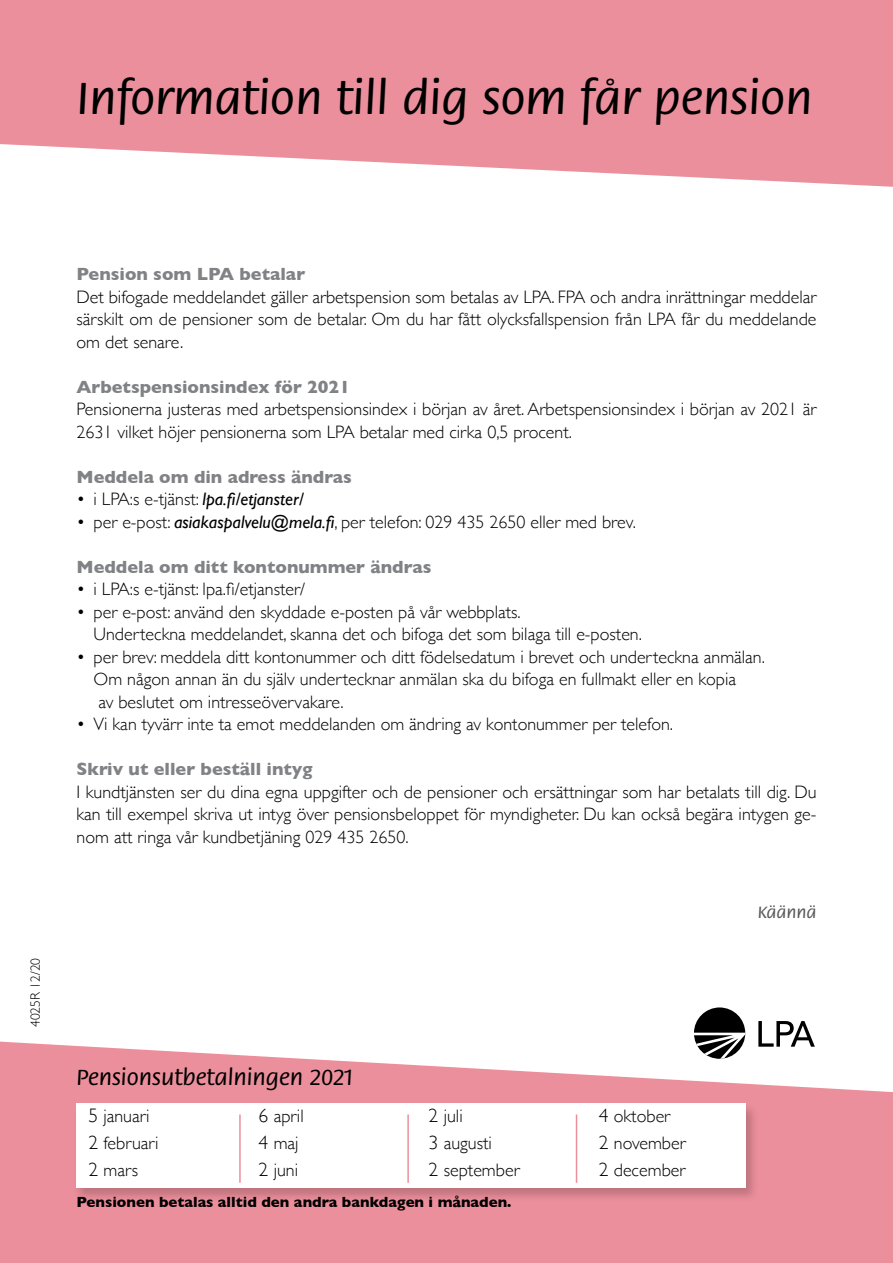
<style>
.page{position:relative;width:893px;height:1263px;background:#fff}
.page>*{position:absolute;margin:0;border:0;box-sizing:border-box;transform-origin:0 0}
.PÄÄOTSIKKO{font:500 49.35px "Flora";color:#000}
.PÄÄOTSIKKO-2{font:500 24px "Flora Std";color:#000}
.LEIPÄ{font:300 18px/22.5px "Gill Sans";color:#000}
.VÄLIOTSIKKO{font:700 18px "Gill Sans";color:#808285}
.LEIPÄ-2{font:italic 18px "Gill Sans";color:#000}
.PÄÄOTSIKKO-3{font:500 18px "Flora Std";color:#58595b}
.LEIPÄ-3{font:700 15px "Gill Sans";color:#000}
.LEIPÄ-4{font:300 13.5px "Gill Sans";color:#000}
.s1{font-weight:300;font-style:normal}
.s2{font-weight:400;font-style:italic}
.s3{font-size:19.5px}
</style>
<div class="page">
<svg style="left:0;top:0;width:893px;height:187px;fill:#ec8f9c"></svg>
<svg style="left:0;top:1041px;width:893px;height:222px;fill:#ec8f9c"></svg>
<div style="left:72px;top:1102px;width:687px;height:101px;background:#000;opacity:.2"></div>
<div style="left:77px;top:1103px;width:669px;height:84px;background:#fff"></div>
<hr style="left:239px;top:1114px;width:2px;height:69px;background:#ec8f9c">
<hr style="left:407px;top:1114px;width:2px;height:69px;background:#ec8f9c">
<hr style="left:576px;top:1114px;width:1px;height:69px;background:#ec8f9c">
<div style="left:694px;top:1007px;width:51px;height:52px;background:#000;border-radius:50%"></div>
<svg style="left:694px;top:1033px;width:51px;height:26px"></svg>
<svg style="left:758px;top:1021px;width:57px;height:26px"></svg>
<p class="PÄÄOTSIKKO" style="left:77px;top:72px;width:737px">Information till dig som får pension</p>
<p class="LEIPÄ-4" style="left:25px;top:1027px;width:71px;rotate:-90deg">4025R 12/20</p>
<p class="VÄLIOTSIKKO" style="left:77px;top:260px;width:230px">Pension som LPA betalar</p>
<p class="LEIPÄ" style="left:77px;top:285px;width:741px;text-align:justify">Det bifogade meddelandet gäller arbetspension som betalas av LPA. FPA och andra inrättningar meddelar särskilt om de pensioner som de betalar. Om du har fått olycksfallspension från LPA får du meddelande om det senare.</p>
<p class="VÄLIOTSIKKO" style="left:77px;top:372px;width:275px">Arbetspensionsindex för 2021</p>
<p class="LEIPÄ" style="left:77px;top:397px;width:741px">Pensionerna justeras med arbetspensionsindex i början av året. Arbetspensionsindex i början av 2021 är<br>2631 vilket höjer pensionerna som LPA betalar med cirka 0,5 procent.</p>
<p class="VÄLIOTSIKKO" style="left:77px;top:462px;width:277px">Meddela om din adress ändras</p>
<p class="LEIPÄ-2" style="left:77px;top:489px;width:229px"><span class="s1">• i LPA:s e-tjänst:</span> lpa.fi/etjanster/</p>
<p class="LEIPÄ" style="left:77px;top:510px;width:561px">• per e-post: <span class="s2">asiakaspalvelu@mela.fi</span>, per telefon: 029 435 2650 eller med brev.</p>
<p class="VÄLIOTSIKKO" style="left:77px;top:552px;width:356px">Meddela om ditt kontonummer ändras</p>
<p class="LEIPÄ" style="left:77px;top:577px;width:230px">• i LPA:s e-tjänst: lpa.fi/etjanster/</p>
<p class="LEIPÄ" style="left:94px;top:600px;width:550px;text-indent:-17px">• per e-post: använd den skyddade e-posten på vår webbplats.<br>Underteckna meddelandet, skanna det och bifoga det som bilaga till e-posten.</p>
<p class="LEIPÄ" style="left:94px;top:645px;width:673px;text-indent:-17px">• per brev: meddela ditt kontonummer och ditt födelsedatum i brevet och underteckna anmälan.<br>Om någon annan än du själv undertecknar anmälan ska du bifoga en fullmakt eller en kopia<br>av beslutet om intresseövervakare.</p>
<p class="LEIPÄ" style="left:77px;top:712px;width:598px">• Vi kan tyvärr inte ta emot meddelanden om ändring av kontonummer per telefon.</p>
<p class="VÄLIOTSIKKO" style="left:77px;top:755px;width:238px">Skriv ut eller beställ intyg</p>
<p class="LEIPÄ" style="left:77px;top:780px;width:741px;text-align:justify">I kundtjänsten ser du dina egna uppgifter och de pensioner och ersättningar som har betalats till dig. Du kan till exempel skriva ut intyg över pensionsbeloppet för myndigheter. Du kan också begära intygen ge&shy;nom att ringa vår kundbetjäning 029 435 2650.</p>
<p class="PÄÄOTSIKKO-2" style="left:77px;top:1065px;width:280px">Pensionsutbetalningen 2021</p>
<p class="LEIPÄ" style="left:88px;top:1104px;width:63px"><span class="s3">5</span> januari</p>
<p class="LEIPÄ" style="left:258px;top:1104px;width:47px"><span class="s3">6</span> april</p>
<p class="LEIPÄ" style="left:429px;top:1104px;width:36px"><span class="s3">2</span> juli</p>
<p class="LEIPÄ" style="left:599px;top:1104px;width:73px"><span class="s3">4</span> oktober</p>
<p class="LEIPÄ" style="left:88px;top:1131px;width:72px"><span class="s3">2</span> februari</p>
<p class="LEIPÄ" style="left:258px;top:1131px;width:42px"><span class="s3">4</span> maj</p>
<p class="LEIPÄ" style="left:429px;top:1131px;width:65px"><span class="s3">3</span> augusti</p>
<p class="LEIPÄ" style="left:599px;top:1131px;width:89px"><span class="s3">2</span> november</p>
<p class="LEIPÄ" style="left:88px;top:1158px;width:51px"><span class="s3">2</span> mars</p>
<p class="LEIPÄ" style="left:258px;top:1158px;width:41px"><span class="s3">2</span> juni</p>
<p class="LEIPÄ" style="left:429px;top:1158px;width:93px"><span class="s3">2</span> september</p>
<p class="LEIPÄ" style="left:599px;top:1158px;width:88px"><span class="s3">2</span> december</p>
<p class="LEIPÄ-3" style="left:77px;top:1190px;width:436px">Pensionen betalas alltid den andra bankdagen i månaden.</p>
<p class="PÄÄOTSIKKO-3" style="left:758px;top:903px;width:60px">Käännä</p>
</div>
